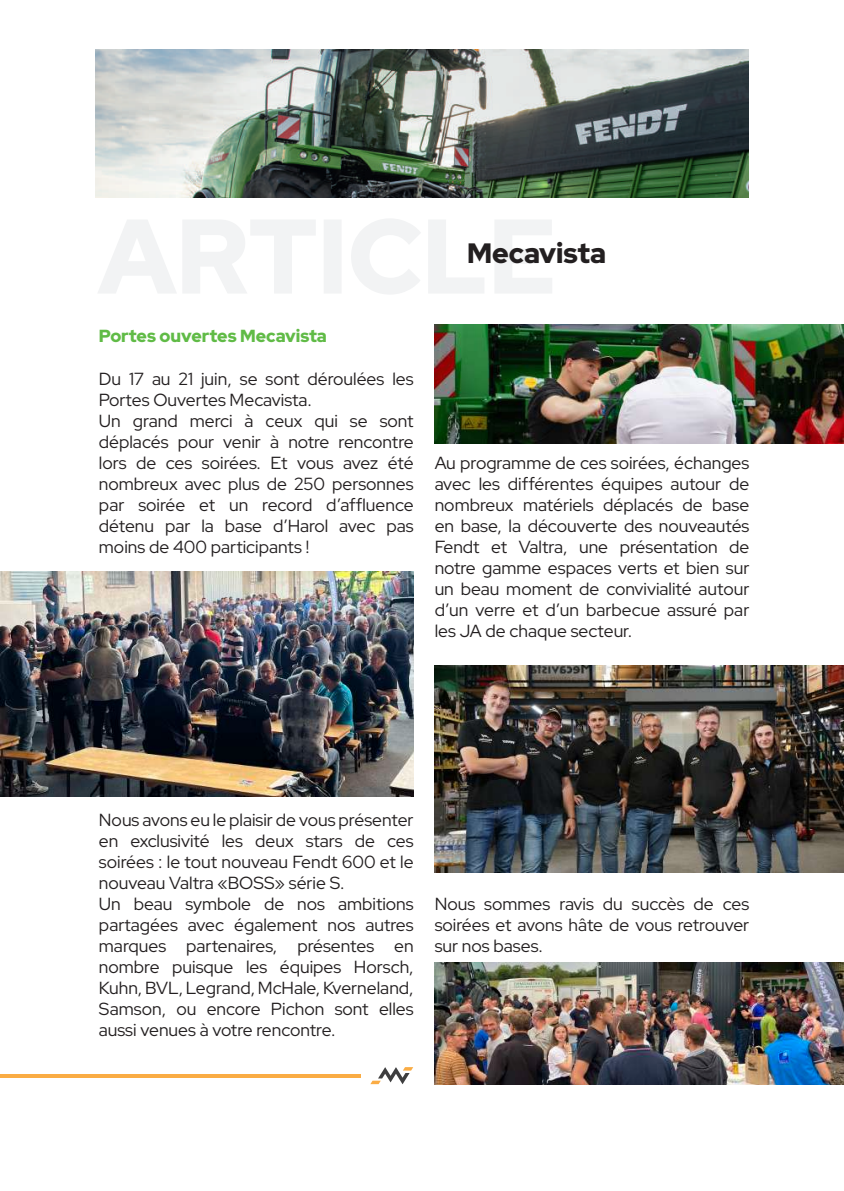
<style>
.page{position:relative;width:844px;height:1191px;background:#fff}
.page>*{position:absolute;margin:0;border:0;box-sizing:border-box;transform-origin:0 0}
.t1{font:900 28px "Red Hat Display";color:#231f20}
.t2{font:17.5px/21px "Red Hat Display";color:#231f20}
.t3{font:900 17.5px "Red Hat Display";color:#60bb46}
</style>
<div class="page">
<img style="left:96px;top:50px;width:652px;height:147px">
<svg style="left:98px;top:219px;width:454px;height:75px"></svg>
<img style="left:0;top:571px;width:413px;height:225px">
<img style="left:434px;top:962px;width:409px;height:122px">
<img style="left:434px;top:666px;width:409px;height:206px">
<hr style="left:0;top:1074px;width:360px;height:3px;background:#faac44">
<svg style="left:370px;top:1067px;width:43px;height:17px"></svg>
<img style="left:434px;top:325px;width:409px;height:119px">
<h1 class="t1" style="left:467px;top:235px;width:140px">Mecavista</h1>
<p class="t3" style="left:99px;top:325px;width:229px">Portes ouvertes Mecavista</p>
<p class="t2" style="left:99px;top:367px;width:316px">Du 17 au 21 juin, se sont déroulées les Portes Ouvertes Mecavista.<br>Un grand merci à ceux qui se sont déplacés pour venir à notre rencontre lors de ces soirées. Et vous avez été nombreux avec plus de 250 personnes par soirée et un record d’affluence détenu par la base d’Harol avec pas moins de 400 participants !</p>
<p class="t2" style="left:434px;top:451px;width:316px;text-align:justify">Au programme de ces soirées, échanges avec les différentes équipes autour de nombreux matériels déplacés de base en base, la découverte des nouveautés Fendt et Valtra, une présentation de notre gamme espaces verts et bien sur un beau moment de convivialité autour d’un verre et d’un barbecue assuré par les JA de chaque secteur.</p>
<p class="t2" style="left:99px;top:808px;width:316px">Nous avons eu le plaisir de vous présenter en exclusivité les deux stars de ces soirées : le tout nouveau Fendt 600 et le nouveau Valtra «BOSS» série S.<br>Un beau symbole de nos ambitions partagées avec également nos autres marques partenaires, présentes en nombre puisque les équipes Horsch, Kuhn, BVL, Legrand, McHale, Kverneland, Samson, ou encore Pichon sont elles aussi venues à votre rencontre.</p>
<p class="t2" style="left:434px;top:892px;width:316px;text-align:justify">Nous sommes ravis du succès de ces soirées et avons hâte de vous retrouver sur nos bases.</p>
</div>
